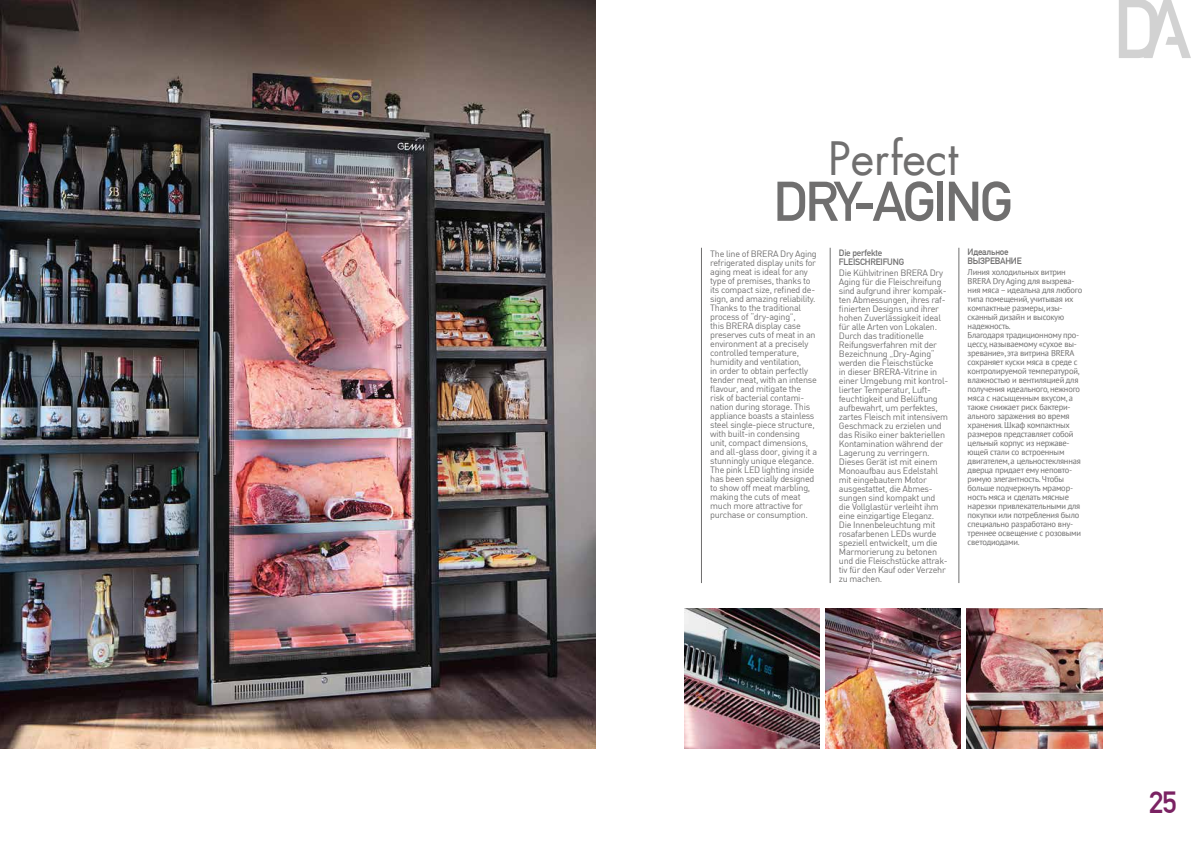
<style>
.page{position:relative;width:1191px;height:842px;background:#fff}
.page>*{position:absolute;margin:0;border:0;box-sizing:border-box;transform-origin:0 0}
.t1{font:700 55px "DIN Alternate";letter-spacing:-.05em;color:#706f6f}
.t2{font:45px "Futura LT";color:#706f6f}
.t3{font:700 30px "DIN Alternate";color:#7a2262}
.t4{font:9px/9px "DIN";letter-spacing:-.03em;color:#706f6f}
.t5{font:700 9px/9px "DIN Alternate";letter-spacing:-.025em;color:#706f6f}
.t6{font:8.5px/9px "PT Sans";letter-spacing:-.025em;color:#706f6f}
</style>
<div class="page">
<img style="left:0;top:0;width:595px;height:748px">
<img style="left:825px;top:609px;width:135px;height:139px">
<img style="left:967px;top:609px;width:135px;height:139px">
<img style="left:684px;top:609px;width:135px;height:139px">
<svg style="left:1119px;top:0;width:72px;height:58px"></svg>
<hr style="left:701px;top:248px;width:1px;height:335px;background:#706f6f">
<hr style="left:830px;top:248px;width:1px;height:335px;background:#706f6f">
<hr style="left:958px;top:248px;width:1px;height:335px;background:#706f6f">
<h2 class="t2" style="left:828px;top:130px;width:131px">Perfect</h2>
<h1 class="t1" style="left:773px;top:160px;width:241px">DRY-AGING</h1>
<p class="t4" style="left:710px;top:249px;width:108px">The line of BRERA Dry Aging refrigerated display units for aging meat is ideal for any type of premises, thanks to its compact size, refined de&shy;sign, and amazing reliability.<br>Thanks to the traditional process of “dry-aging”,<br>this BRERA display case preserves cuts of meat in an environment at a precisely controlled temperature, humidity and ventilation,<br>in order to obtain perfectly tender meat, with an intense flavour, and mitigate the risk of bacterial contami&shy;nation during storage. This appliance boasts a stainless steel single-piece structure, with built-in condensing unit, compact dimensions, and all-glass door, giving it a stunningly unique elegance.<br>The pink LED lighting inside has been specially designed to show off meat marbling, making the cuts of meat much more attractive for purchase or consumption.</p>
<p class="t5" style="left:839px;top:248px;width:67px">Die perfekte<br>FLEISCHREIFUNG</p>
<p class="t5" style="left:967px;top:246px;width:56px">Идеальное<br>ВЫЗРЕВАНИЕ</p>
<p class="t6" style="left:967px;top:267px;width:116px">Линия холодильных витрин<br>BRERA Dry Aging для вызрева&shy;ния мяса – идеальна для любого типа помещений, учитывая их компактные размеры, изы&shy;сканный дизайн и высокую надежность.<br>Благодаря традиционному про&shy;цессу, называемому «сухое вы&shy;зревание», эта витрина BRERA сохраняет куски мяса в среде с контролируемой температурой, влажностью и вентиляцией для получения идеального, нежного мяса с насыщенным вкусом, а также снижает риск бактери&shy;ального заражения во время хранения. Шкаф компактных размеров представляет собой цельный корпус из нержаве&shy;ющей стали со встроенным двигателем, а цельностеклянная дверца придает ему неповто&shy;римую элегантность. Чтобы больше подчеркнуть мрамор&shy;ность мяса и сделать мясные нарезки привлекательными для покупки или потребления было специально разработано вну&shy;треннее освещение с розовыми светодиодами.</p>
<p class="t4" style="left:839px;top:268px;width:111px">Die Kühlvitrinen BRERA Dry<br>Aging für die Fleischreifung sind aufgrund ihrer kompak&shy;ten Abmessungen, ihres raf&shy;finierten Designs und ihrer hohen Zuverlässigkeit ideal für alle Arten von Lokalen.<br>Durch das traditionelle<br>Reifungsverfahren mit der<br>Bezeichnung „Dry-Aging“ werden die Fleischstücke<br>in dieser BRERA-Vitrine in einer Umgebung mit kontrol&shy;lierter Temperatur, Luft&shy;feuchtigkeit und Belüftung aufbewahrt, um perfektes, zartes Fleisch mit intensivem<br>Geschmack zu erzielen und das Risiko einer bakteriellen<br>Kontamination während der<br>Lagerung zu verringern.<br>Dieses Gerät ist mit einem<br>Monoaufbau aus Edelstahl mit eingebautem Motor ausgestattet, die Abmes&shy;sungen sind kompakt und die Vollglastür verleiht ihm eine einzigartige Eleganz.<br>Die Innenbeleuchtung mit rosafarbenen LEDs wurde speziell entwickelt, um die<br>Marmorierung zu betonen und die Fleischstücke attrak&shy;tiv für den Kauf oder Verzehr zu machen.</p>
<h3 class="t3" style="left:1149px;top:779px;width:29px">25</h3>
</div>
